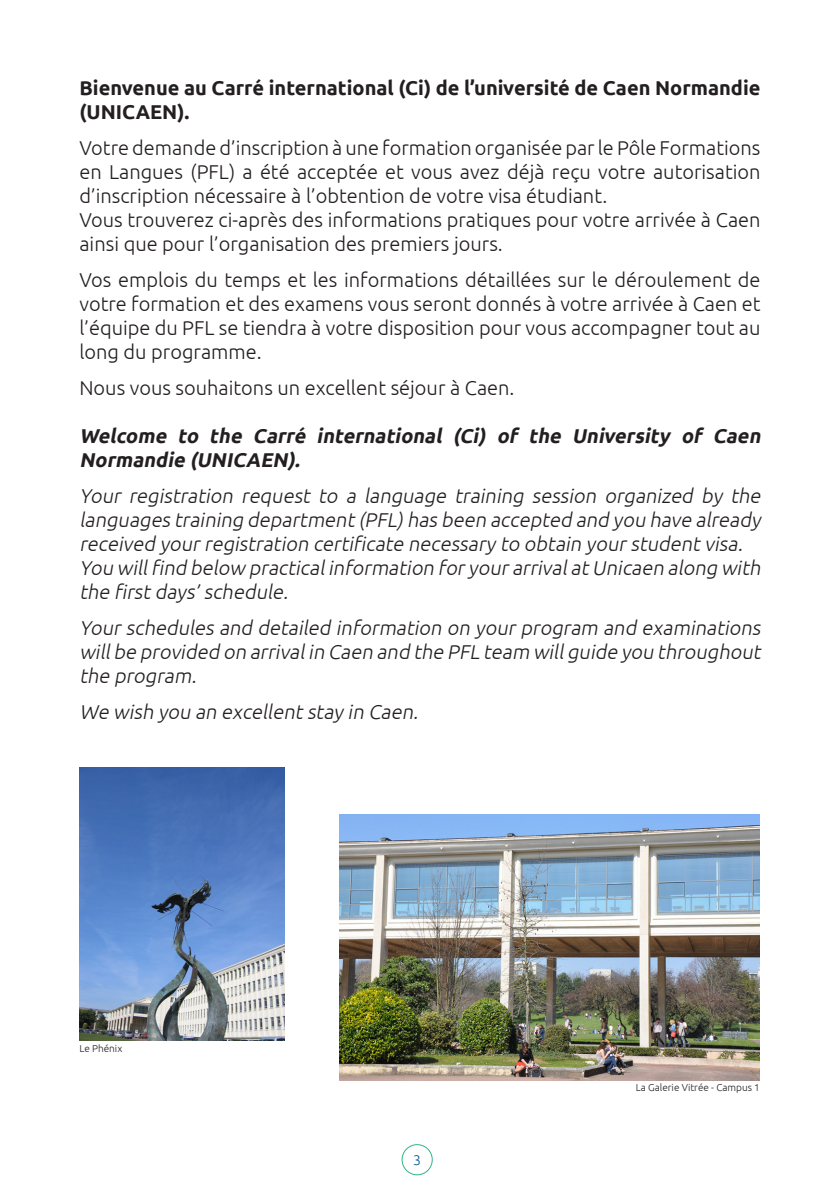
<style>
.page{position:relative;width:840px;height:1191px;background:#fff}
.page>*{position:absolute;margin:0;border:0;box-sizing:border-box;transform-origin:0 0}
.t1{font:300 20px/24px "Ubuntu";color:#231f20;text-align:justify}
.t2{font:italic 300 20px/24px "Ubuntu";color:#231f20}
.t3{font:italic 700 20px/24px "Ubuntu";color:#231f20}
.t4{font:700 20px/24px "Ubuntu";color:#231f20}
.t5{font:300 14px "Ubuntu";color:#075591}
.t6{font:300 10px "Ubuntu";color:#231f20}
</style>
<div class="page">
<div style="left:401px;top:1144px;width:31px;height:31px;border:1px solid #2eb882;border-radius:50%"></div>
<img style="left:339px;top:814px;width:420px;height:266px">
<img style="left:79px;top:767px;width:205px;height:273px">
<p class="t4" style="left:79px;top:75px;width:682px">Bienvenue au Carré international (Ci) de l’université de Caen Normandie (UNICAEN).</p>
<p class="t1" style="left:79px;top:135px;width:682px">Votre demande d’inscription à une formation organisée par le Pôle Formations en Langues (PFL) a été acceptée et vous avez déjà reçu votre autorisation d’inscription nécessaire à l’obtention de votre visa étudiant.</p>
<p class="t1" style="left:79px;top:207px;width:682px">Vous trouverez ci-après des informations pratiques pour votre arrivée à Caen ainsi que pour l’organisation des premiers jours.</p>
<p class="t1" style="left:79px;top:267px;width:682px">Vos emplois du temps et les informations détaillées sur le déroulement de votre formation et des examens vous seront donnés à votre arrivée à Caen et l’équipe du PFL se tiendra à votre disposition pour vous accompagner tout au long du programme.</p>
<p class="t1" style="left:79px;top:375px;width:436px">Nous vous souhaitons un excellent séjour à Caen.</p>
<p class="t3" style="left:79px;top:423px;width:686px">Welcome to the Carré international (Ci) of the University of Caen<br>Normandie (UNICAEN).</p>
<p class="t2" style="left:79px;top:483px;width:686px">Your registration request to a language training session organized by the languages training department (PFL)has been accepted and you have already received yourregistration certificate necessary to obtain yourstudent visa.</p>
<p class="t2" style="left:79px;top:555px;width:686px">You willfind below practicalinformation foryourarrivalat Unicaen along with the first days’schedule.</p>
<p class="t2" style="left:79px;top:615px;width:686px;text-align:justify">Yourschedules and detailed information on yourprogram and examinations willbe provided on arrivalin Caen and the PFL team willguide you throughout the program.</p>
<p class="t2" style="left:79px;top:699px;width:344px">We wish you an excellent stay in Caen.</p>
<p class="t6" style="left:79px;top:1042px;width:44px">Le Phénix</p>
<p class="t5" style="left:413px;top:1151px;width:9px">3</p>
<p class="t6" style="left:635px;top:1081px;width:126px">La Galerie Vitrée - Campus 1</p>
</div>
